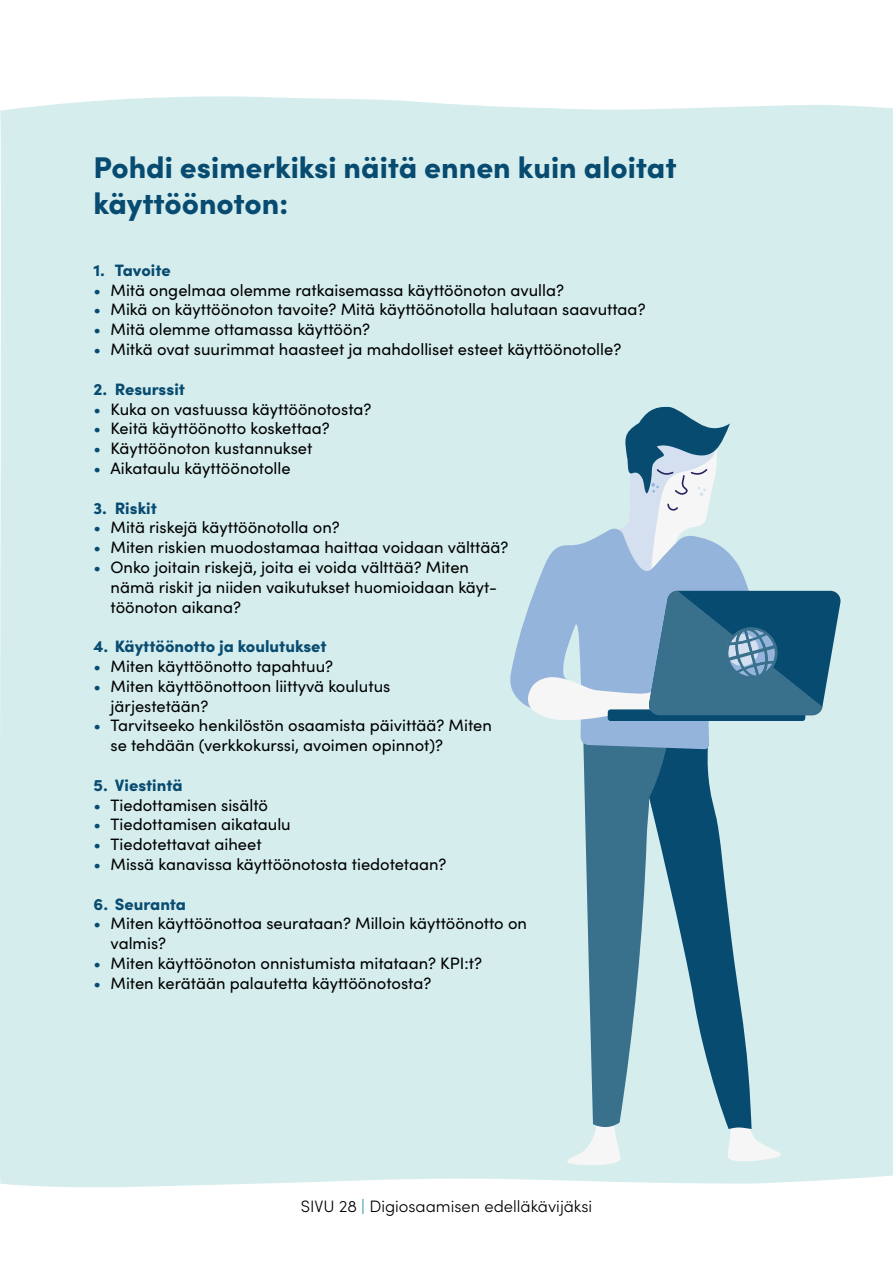
<style>
.page{position:relative;width:893px;height:1263px;background:#fff}
.page>*{position:absolute;margin:0;border:0;box-sizing:border-box;transform-origin:0 0}
.Laatikko-otsikko{font:900 30px/36px "Sofia Pro";color:#084b71}
.t1{font:16.5px/19.8px "Sofia Pro";color:#000}
.t2{font:900 16.5px "Sofia Pro";color:#084b71}
.t3{font:300 16.5px "Sofia Pro";color:#000}
.s1{color:#084b71}
.s2{color:#0d8891}
</style>
<div class="page">
<div style="left:0;top:96px;width:893px;height:1091px;background:#d5eded"></div>
<svg style="left:562px;top:1117px;width:59px;height:48px"></svg>
<svg style="left:583px;top:749px;width:66px;height:379px;background:#5f8fa4"></svg>
<svg style="left:649px;top:744px;width:132px;height:421px;background:#90b6c3"></svg>
<svg style="left:510px;top:527px;width:244px;height:222px;background:#b6d2e3"></svg>
<svg style="left:526px;top:407px;width:314px;height:316px;background:#99bacc"></svg>
<p class="Laatikko-otsikko" style="left:94px;top:146px;width:585px">Pohdi esimerkiksi näitä ennen kuin aloitat käyttöönoton:</p>
<p class="t2" style="left:94px;top:257px;width:79px">1. Tavoite</p>
<p class="t1" style="left:94px;top:279px;width:472px"><span class="s1">•</span> Mitä ongelmaa olemme ratkaisemassa käyttöönoton avulla?</p>
<p class="t1" style="left:94px;top:299px;width:554px"><span class="s1">•</span> Mikä on käyttöönoton tavoite? Mitä käyttöönotolla halutaan saavuttaa?</p>
<p class="t1" style="left:94px;top:319px;width:278px"><span class="s1">•</span> Mitä olemme ottamassa käyttöön?</p>
<p class="t1" style="left:94px;top:338px;width:529px"><span class="s1">•</span> Mitkä ovat suurimmat haasteet ja mahdolliset esteet käyttöönotolle?</p>
<p class="t2" style="left:94px;top:376px;width:93px">2. Resurssit</p>
<p class="t1" style="left:94px;top:398px;width:279px"><span class="s1">•</span> Kuka on vastuussa käyttöönotosta?</p>
<p class="t1" style="left:94px;top:418px;width:238px"><span class="s1">•</span> Keitä käyttöönotto koskettaa?</p>
<p class="t1" style="left:94px;top:437px;width:220px"><span class="s1">•</span> Käyttöönoton kustannukset</p>
<p class="t1" style="left:94px;top:457px;width:199px"><span class="s1">•</span> Aikataulu käyttöönotolle</p>
<p class="t2" style="left:94px;top:495px;width:65px">3. Riskit</p>
<p class="t1" style="left:94px;top:517px;width:248px"><span class="s1">•</span> Mitä riskejä käyttöönotolla on?</p>
<p class="t1" style="left:94px;top:536px;width:416px"><span class="s1">•</span> Miten riskien muodostamaa haittaa voidaan välttää?</p>
<p class="t1" style="left:111px;top:556px;width:388px;text-indent:-17px"><span class="s1">•</span> Onko joitain riskejä, joita ei voida välttää? Miten nämä riskit ja niiden vaikutukset huomioidaan käyt&shy;töönoton aikana?</p>
<p class="t2" style="left:94px;top:633px;width:235px">4. Käyttöönotto ja koulutukset</p>
<p class="t1" style="left:94px;top:655px;width:241px"><span class="s1">•</span> Miten käyttöönotto tapahtuu?</p>
<p class="t1" style="left:111px;top:675px;width:281px;text-indent:-17px"><span class="s1">•</span> Miten käyttöönottoon liittyvä koulutus järjestetään?</p>
<p class="t1" style="left:111px;top:715px;width:383px;text-indent:-17px"><span class="s1">•</span> Tarvitseeko henkilöstön osaamista päivittää? Miten se tehdään (verkkokurssi, avoimen opinnot)?</p>
<p class="t2" style="left:94px;top:772px;width:90px">5. Viestintä</p>
<p class="t1" style="left:94px;top:794px;width:176px"><span class="s1">•</span> Tiedottamisen sisältö</p>
<p class="t1" style="left:94px;top:814px;width:199px"><span class="s1">•</span> Tiedottamisen aikataulu</p>
<p class="t1" style="left:94px;top:833px;width:170px"><span class="s1">•</span> Tiedotettavat aiheet</p>
<p class="t1" style="left:94px;top:853px;width:354px"><span class="s1">•</span> Missä kanavissa käyttöönotosta tiedotetaan?</p>
<p class="t2" style="left:94px;top:891px;width:94px">6. Seuranta</p>
<p class="t1" style="left:111px;top:913px;width:418px;text-indent:-17px"><span class="s1">•</span> Miten käyttöönottoa seurataan? Milloin käyttöönotto on valmis?</p>
<p class="t1" style="left:94px;top:952px;width:390px"><span class="s1">•</span> Miten käyttöönoton onnistumista mitataan? KPI:t?</p>
<p class="t1" style="left:94px;top:972px;width:339px"><span class="s1">•</span> Miten kerätään palautetta käyttöönotosta?</p>
<p class="t3" style="left:301px;top:1195px;width:293px">SIVU 28 <span class="s2">|</span> Digiosaamisen edelläkävijäksi</p>
</div>
